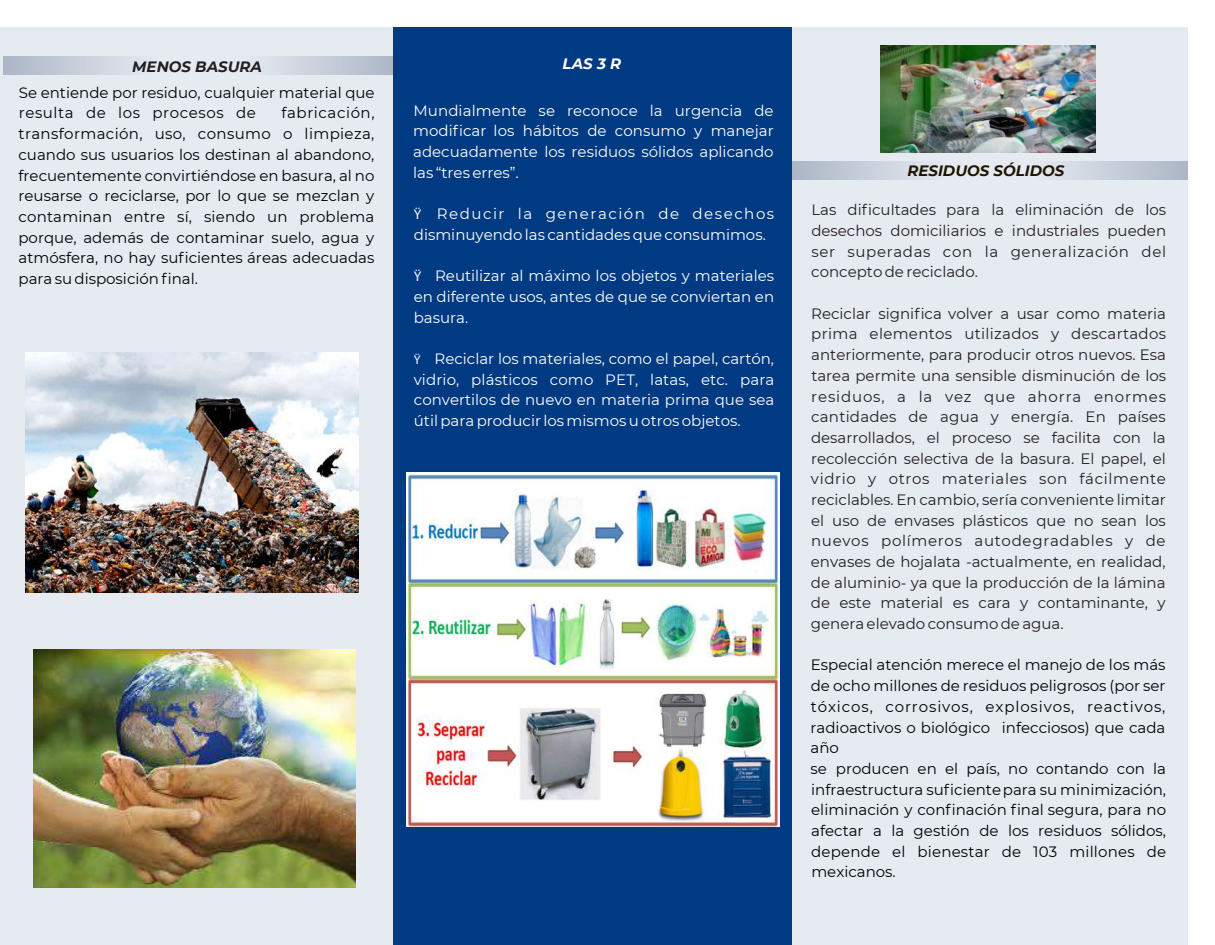
<style>
.page{position:relative;width:1215px;height:945px;background:#fff}
.page>*{position:absolute;margin:0;border:0;box-sizing:border-box;transform-origin:0 0}
.t1{font:15px/20.7px "Montserrat";color:#000}
.t2{font:15px/20.7px "Montserrat";color:#231f20;text-align:justify}
.t3{font:15px/20.7px "Montserrat";color:#fff;text-align:justify}
.t4{font:italic 700 15px "Montserrat";color:#1f1500}
.t5{font:italic 700 15px "Montserrat";color:#231f20}
.t6{font:italic 700 15px "Montserrat";color:#fff}
.s1{font-family:"Myriad Pro";font-size:14.1px}
.s2{font-family:"Myriad Pro";font-size:12.75px}
</style>
<div class="page">
<div style="left:789px;top:27px;width:399px;height:918px;background:#e6ebf2"></div>
<div style="left:0;top:27px;width:399px;height:918px;background:#e6ebf2"></div>
<div style="left:393px;top:27px;width:399px;height:918px;background:#003a82"></div>
<img style="left:407px;top:473px;width:373px;height:353px">
<img style="left:26px;top:352px;width:333px;height:240px">
<img style="left:34px;top:650px;width:321px;height:237px">
<img style="left:881px;top:46px;width:215px;height:106px">
<img style="left:4px;top:56px;width:393px;height:18px">
<p class="t5" style="left:132px;top:56px;width:131px">MENOS BASURA</p>
<p class="t6" style="left:563px;top:53px;width:60px">LAS 3 R</p>
<p class="t1" style="left:19px;top:82px;width:357px">Se entiende por residuo, cualquier material que resulta de los procesos de</p>
<p class="t1" style="left:18px;top:102px;width:358px;text-align:justify;text-indent:263px">fabricación, transformación, uso, consumo o limpieza, cuando sus usuarios los destinan al abandono, frecuentemente convirtiéndose en basura, al no reusarse o reciclarse, por lo que se mezclan y contaminan entre sí, siendo un problema porque, además de contaminar suelo, agua y atmósfera, no hay suficientes áreas adecuadas para su disposición final.</p>
<p class="t3" style="left:413px;top:99px;width:362px">Mundialmente se reconoce la urgencia de modificar los hábitos de consumo y manejar adecuadamente los residuos sólidos aplicando las “tres erres”.</p>
<p class="t3" style="left:414px;top:203px;width:362px"><span class="s1">Ÿ</span> Reducir la generación de desechos disminuyendo las cantidades que consumimos.</p>
<p class="t3" style="left:414px;top:265px;width:362px"><span class="s1">Ÿ</span> Reutilizar al máximo los objetos y materiales en diferente usos, antes de que se conviertan en basura.</p>
<p class="t3" style="left:414px;top:348px;width:362px"><span class="s2">Ÿ</span> Reciclar los materiales, como el papel, cartón, vidrio, plásticos como PET, latas, etc. para convertilos de nuevo en materia prima que sea útil para producir los mismos u otros objetos.</p>
<p class="t4" style="left:907px;top:160px;width:159px">RESIDUOS SÓLIDOS</p>
<p class="t2" style="left:811px;top:199px;width:356px">Las dificultades para la eliminación de los desechos domiciliarios e industriales pueden ser superadas con la generalización del concepto de reciclado.</p>
<p class="t2" style="left:811px;top:303px;width:357px">Reciclar significa volver a usar como materia prima elementos utilizados y descartados anteriormente, para producir otros nuevos. Esa tarea permite una sensible disminución de los residuos, a la vez que ahorra enormes cantidades de agua y energía. En países desarrollados, el proceso se facilita con la recolección selectiva de la basura. El papel, el vidrio y otros materiales son fácilmente reciclables. En cambio, sería conveniente limitar el uso de envases plásticos que no sean los nuevos polímeros autodegradables y de envases de hojalata -actualmente, en realidad, de aluminio- ya que la producción de la lámina de este material es cara y contaminante, y genera elevado consumo de agua.</p>
<p class="t1" style="left:811px;top:654px;width:357px">Especial atención merece el manejo de los más de ocho millones de residuos peligrosos (por ser tóxicos, corrosivos, explosivos, reactivos, radioactivos o biológico infecciosos) que cada año<br>se producen en el país, no contando con la infraestructura suficiente para su minimización, eliminación y confinación final segura, para no afectar a la gestión de los residuos sólidos, depende el bienestar de 103 millones de mexicanos.</p>
</div>
